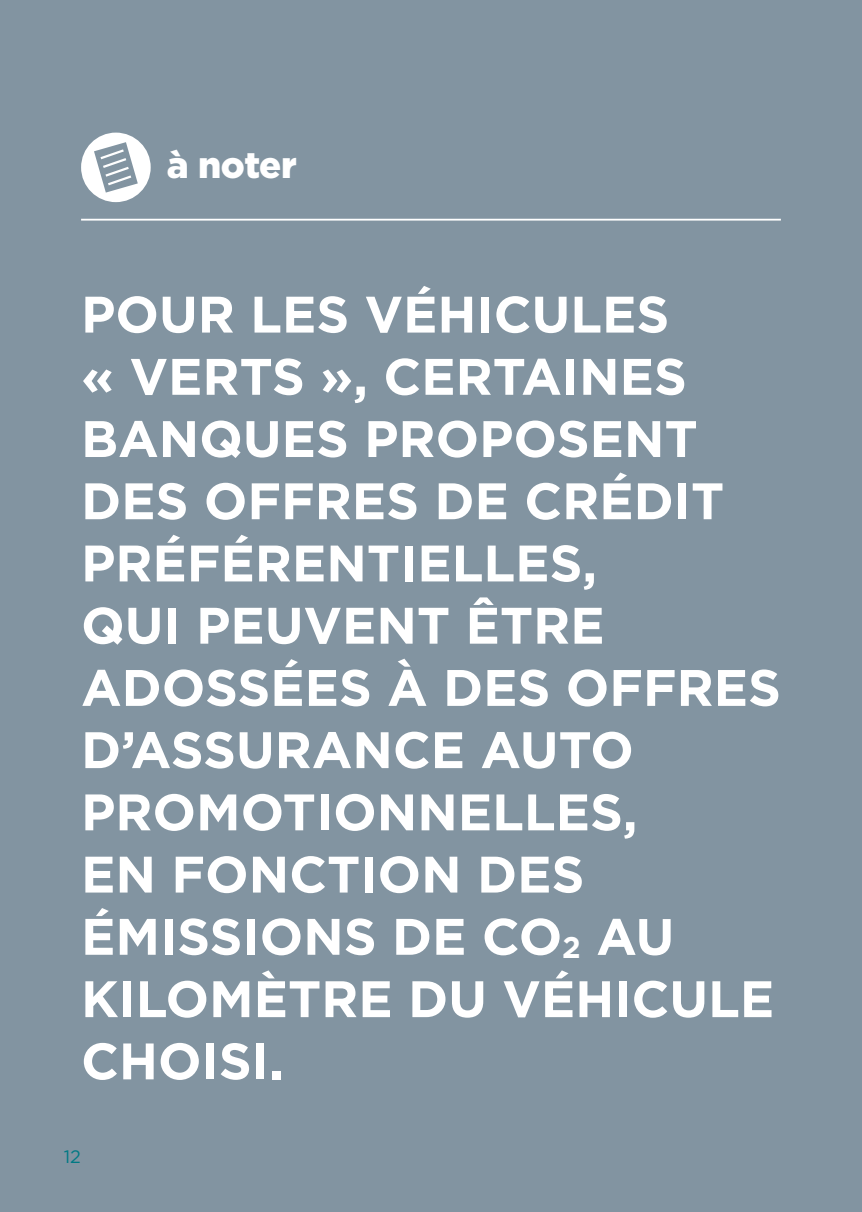
<style>
.page{position:relative;width:862px;height:1212px;background:#fff}
.page>*{position:absolute;margin:0;border:0;box-sizing:border-box;transform-origin:0 0}
.t1{font:700 51.3px/62.3px "Gotham";color:#fff}
.t2{font:900 36.68px "Gotham";letter-spacing:-.015em;color:#fff}
.t3{font:18px "Gotham";color:#007984}
.s1{font-size:29.93px}
</style>
<div class="page">
<div style="left:0;top:0;width:861px;height:1212px;background:#8294a1"></div>
<hr style="left:81px;top:219px;width:699px;height:2px;background:#fff">
<div style="left:81px;top:133px;width:70px;height:69px;background:#fff;border-radius:50%"></div>
<svg style="left:94px;top:142px;width:44px;height:51px"></svg>
<p class="t2" style="left:166px;top:140px;width:131px">à noter</p>
<p class="t1" style="left:81px;top:283px;width:701px">POUR LES VÉHICULES<br>« VERTS », CERTAINES<br>BANQUES PROPOSENT<br>DES OFFRES DE CRÉDIT<br>PRÉFÉRENTIELLES,<br>QUI PEUVENT ÊTRE<br>ADOSSÉES À DES OFFRES<br>D’ASSURANCE AUTO<br>PROMOTIONNELLES,<br>EN FONCTION DES<br>ÉMISSIONS DE CO<span class="s1">2</span> AU<br>KILOMÈTRE DU VÉHICULE<br>CHOISI.</p>
<p class="t3" style="left:64px;top:1145px;width:19px">12</p>
</div>
